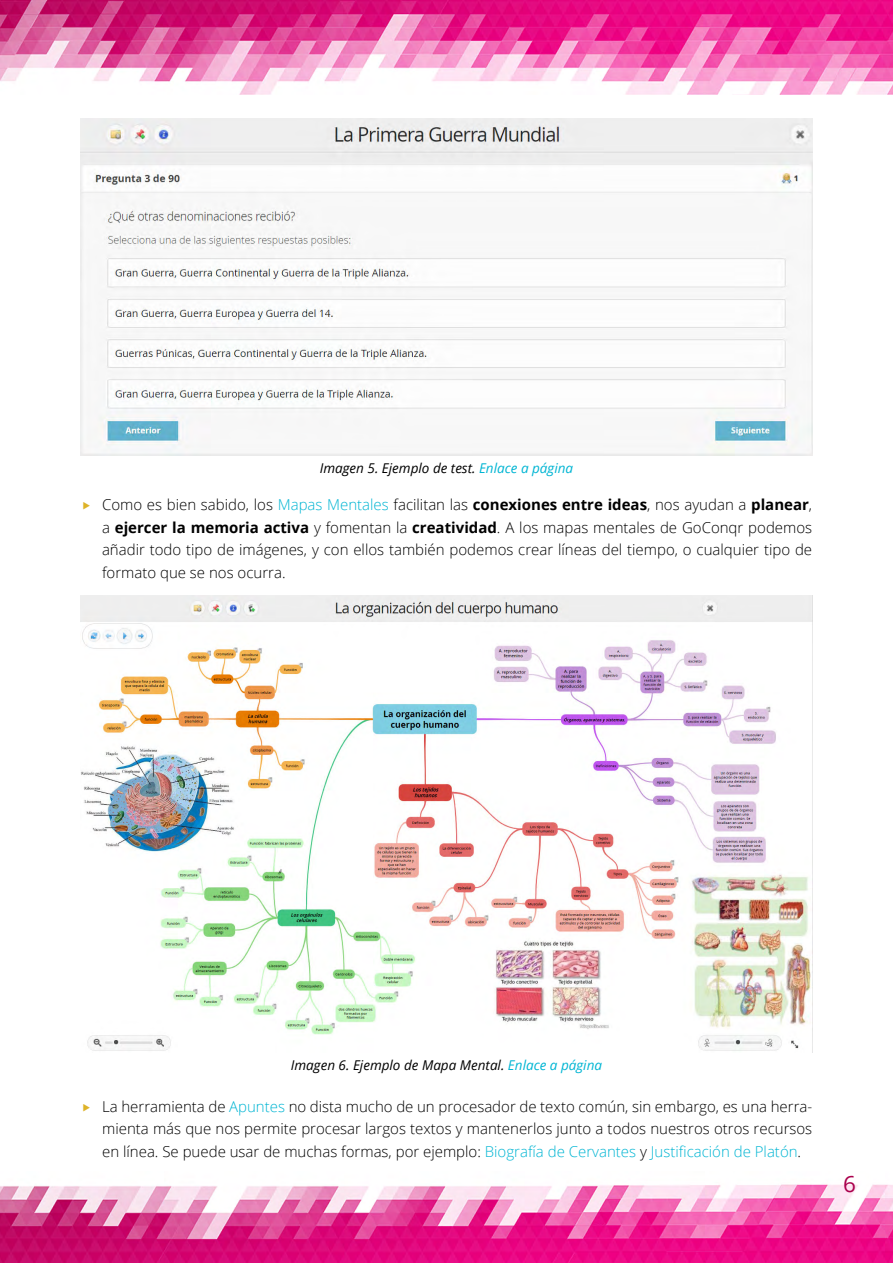
<style>
.page{position:relative;width:893px;height:1263px;background:#fff}
.page>*{position:absolute;margin:0;border:0;box-sizing:border-box;transform-origin:0 0}
.t1{font:22.5px "Open Sans";color:#aa004d}
.t2{font:300 15px/22.5px "Open Sans";color:#000;text-align:justify}
.t3{font:italic 13.5px "Open Sans";color:#000}
.s1{color:#00b5d3}
.s2{font-weight:700}
</style>
<div class="page">
<img style="left:0;top:0;width:893px;height:94px">
<img style="left:0;top:1184px;width:893px;height:79px">
<img style="left:81px;top:119px;width:731px;height:336px">
<img style="left:81px;top:595px;width:731px;height:456px">
<p class="t3" style="left:320px;top:459px;width:255px">Imagen 5. Ejemplo de test. <span class="s1">Enlace a página</span></p>
<p class="t2" style="left:102px;top:493px;width:712px">Como es bien sabido, los <span class="s1">Mapas Mentales</span> facilitan las <span class="s2">conexiones entre ideas</span>, nos ayudan a <span class="s2">planear</span>, a <span class="s2">ejercer la memoria activa</span> y fomentan la <span class="s2">creatividad</span>. A los mapas mentales de GoConqr podemos añadir todo tipo de imágenes, y con ellos también podemos crear líneas del tiempo, o cualquier tipo de formato que se nos ocurra.</p>
<p class="t3" style="left:291px;top:1056px;width:313px">Imagen 6. Ejemplo de Mapa Mental. <span class="s1">Enlace a página</span></p>
<p class="t2" style="left:102px;top:1095px;width:712px">La herramienta de <span class="s1">Apuntes</span> no dista mucho de un procesador de texto común, sin embargo, es una herra&shy;mienta más que nos permite procesar largos textos y mantenerlos junto a todos nuestros otros recursos en línea. Se puede usar de muchas formas, por ejemplo: <span class="s1">Biografía de Cervantes</span> y <span class="s1">Justificación de Platón</span>.</p>
<h1 class="t1" style="left:843px;top:1168px;width:14px">6</h1>
</div>
